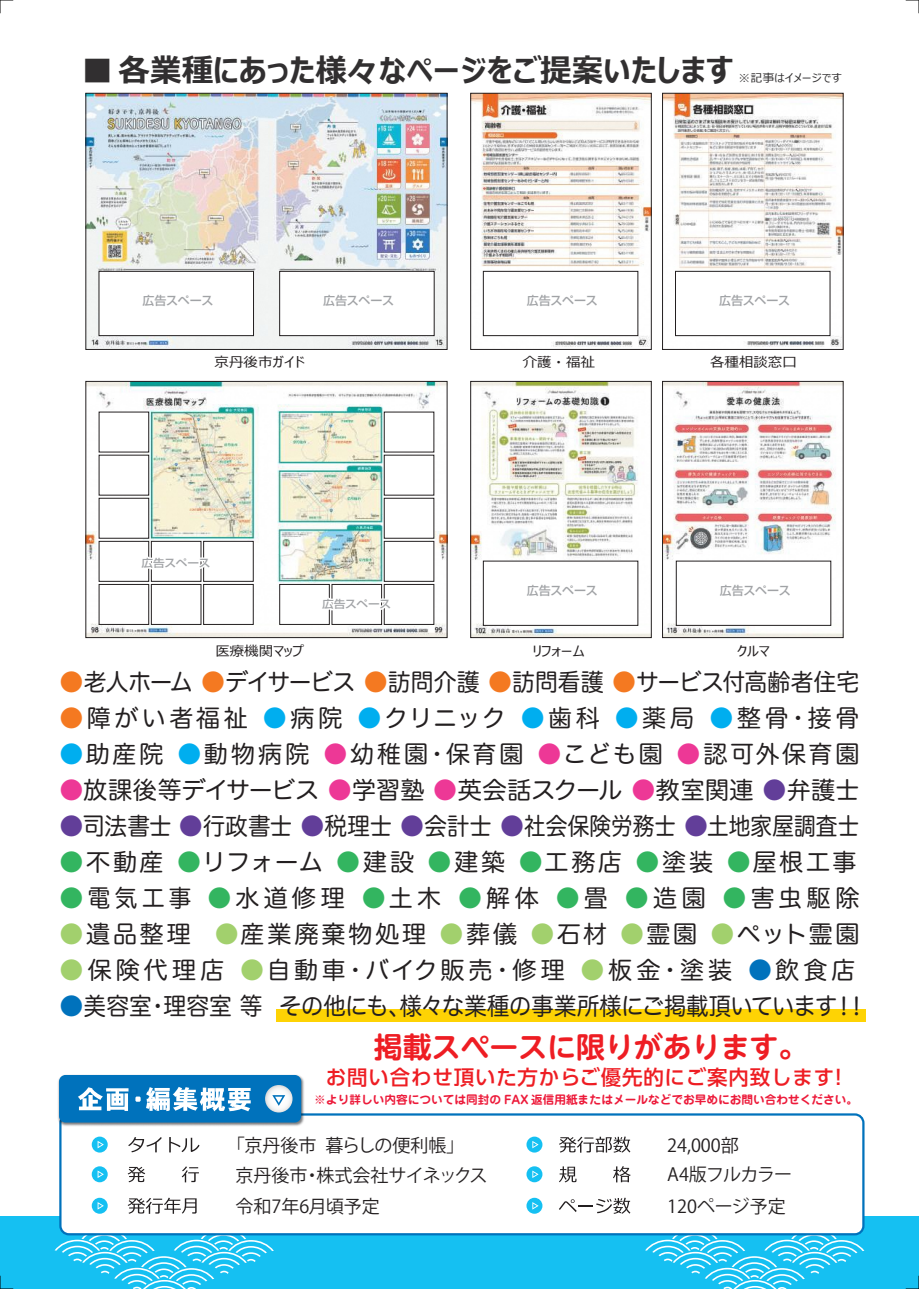
<style>
.page{position:relative;width:919px;height:1289px;background:#fff}
.page>*{position:absolute;margin:0;border:0;box-sizing:border-box;transform-origin:0 0}
.t1{font:700 31.5px "Meiryo UI";color:#312f30}
.t2{font:700 28.95px "UD Shin M Go Pro De";color:#ee1d23}
.t3{font:24px "Hira Maru Std W4";letter-spacing:.115em;color:#231f20}
.t4{font:24px "Hira Maru Std W4";letter-spacing:-.02em;color:#231f20;scale:.95 1}
.t5{font:24px "Hira Maru Std W4";letter-spacing:-.015em;color:#231f20;scale:.95 1}
.t6{font:24px "Hira Maru Std W4";letter-spacing:.015em;color:#231f20;scale:.94 1}
.t7{font:24px "Hira Maru Std W4";letter-spacing:.015em;color:#231f20}
.t8{font:24px "Hira Maru Std W4";letter-spacing:.17em;color:#231f20}
.t9{font:24px "Hira Maru Std W4";letter-spacing:.145em;color:#231f20}
.t10{font:24px "Hira Maru Std W4";letter-spacing:.105em;color:#231f20}
.t11{font:24px "Hira Maru Std W4";letter-spacing:.185em;color:#231f20;scale:.94 1}
.t12{font:500 20.4px "UD Shin Go Pro";letter-spacing:.04em;color:#ee1d23}
.t13{font:18px/29.4px "Koz Go Pro";color:#231f20}
.t14{font:13.5px "Meiryo UI";color:#231f20;scale:1.07 1}
.t15{font:500 12px "Shin Go Pro";letter-spacing:-.025em;color:#a1a3a6}
.t16{font:700 11.7px "Jun 501 Pro";color:#ed1a3a}
.t17{font:11.25px "Meiryo UI";color:#312f30;scale:1.05 1}
.t18{font:500 10.8px "Shin Go Pro";letter-spacing:-.025em;color:#a1a3a6;scale:1.08 1}
.s1{font-size:42px}
.s2{color:#f47921}
.s3{color:#00aeef}
.s4{color:#ed3896}
.s5{color:#623e99}
.s6{color:#33b560}
.s7{color:#a2d06d}
.s8{color:#0072bc}
</style>
<div class="page">
<div style="left:0;top:1216px;width:918px;height:72px;background:#15c0f2"></div>
<svg style="left:55px;top:1234px;width:219px;height:54px"></svg>
<svg style="left:645px;top:1229px;width:219px;height:59px"></svg>
<svg style="left:93px;top:92px;width:346px;height:1px"></svg>
<svg style="left:470px;top:92px;width:374px;height:52px"></svg>
<div style="left:276px;top:1008px;width:589px;height:13px;background:#fed304"></div>
<div style="left:60px;top:1114px;width:803px;height:120px;background:#fff;border-radius:9px"></div>
<div style="left:59px;top:1113px;width:805px;height:122px;border:2px solid #0072bc;border-radius:9px"></div>
<svg style="left:92px;top:1136px;width:16px;height:16px"></svg>
<svg style="left:98px;top:1140px;width:6px;height:8px"></svg>
<svg style="left:92px;top:1166px;width:16px;height:16px"></svg>
<svg style="left:98px;top:1170px;width:6px;height:7px"></svg>
<svg style="left:92px;top:1197px;width:16px;height:16px"></svg>
<svg style="left:98px;top:1201px;width:6px;height:8px"></svg>
<div style="left:526px;top:1136px;width:16px;height:16px;background:#15c0f2;border-radius:50%"></div>
<svg style="left:532px;top:1141px;width:6px;height:7px"></svg>
<div style="left:526px;top:1166px;width:16px;height:16px;background:#15c0f2;border-radius:50%"></div>
<svg style="left:532px;top:1170px;width:6px;height:7px"></svg>
<svg style="left:526px;top:1197px;width:16px;height:16px"></svg>
<svg style="left:532px;top:1201px;width:6px;height:8px"></svg>
<img style="left:58px;top:1075px;width:247px;height:52px">
<div style="left:59px;top:1074px;width:242px;height:48px;background:#0072bc;border-radius:6px"></div>
<svg style="left:265px;top:1084px;width:27px;height:28px"></svg>
<svg style="left:272px;top:1095px;width:13px;height:10px"></svg>
<svg style="left:78px;top:1087px;width:50px;height:23px"></svg>
<svg style="left:135px;top:1087px;width:116px;height:24px"></svg>
<svg style="left:128px;top:1137px;width:34px;height:15px"></svg>
<svg style="left:169px;top:1137px;width:30px;height:15px"></svg>
<svg style="left:559px;top:1136px;width:71px;height:16px"></svg>
<svg style="left:128px;top:1166px;width:17px;height:16px"></svg>
<svg style="left:182px;top:1166px;width:17px;height:16px"></svg>
<svg style="left:559px;top:1197px;width:71px;height:16px"></svg>
<svg style="left:128px;top:1197px;width:68px;height:16px"></svg>
<svg style="left:559px;top:1166px;width:17px;height:16px"></svg>
<svg style="left:613px;top:1166px;width:17px;height:16px"></svg>
<img style="left:88px;top:95px;width:357px;height:253px">
<div style="left:86px;top:93px;width:361px;height:257px;border:1px solid #231f20"></div>
<img style="left:472px;top:95px;width:177px;height:252px">
<div style="left:470px;top:93px;width:181px;height:257px;border:1px solid #231f20"></div>
<img style="left:664px;top:95px;width:177px;height:252px">
<div style="left:662px;top:93px;width:181px;height:257px;border:1px solid #231f20"></div>
<img style="left:88px;top:383px;width:357px;height:253px">
<div style="left:86px;top:381px;width:361px;height:257px;border:1px solid #231f20"></div>
<img style="left:472px;top:383px;width:177px;height:253px">
<div style="left:470px;top:381px;width:181px;height:257px;border:1px solid #231f20"></div>
<img style="left:664px;top:383px;width:177px;height:253px">
<div style="left:662px;top:381px;width:181px;height:257px;border:1px solid #231f20"></div>
<div style="left:99px;top:412px;width:50px;height:40px;background:#fff"></div>
<div style="left:99px;top:455px;width:50px;height:40px;background:#fff"></div>
<div style="left:99px;top:498px;width:50px;height:40px;background:#fff;border:1px solid #231f20"></div>
<div style="left:99px;top:541px;width:50px;height:40px;background:#fff;border:1px solid #231f20"></div>
<div style="left:99px;top:584px;width:50px;height:40px;background:#fff;border:1px solid #231f20"></div>
<div style="left:151px;top:541px;width:50px;height:40px;background:#fff;border:1px solid #231f20"></div>
<div style="left:151px;top:584px;width:50px;height:40px;background:#fff;border:1px solid #231f20"></div>
<div style="left:203px;top:541px;width:50px;height:40px;background:#fff;border:1px solid #231f20"></div>
<div style="left:203px;top:584px;width:50px;height:40px;background:#fff;border:1px solid #231f20"></div>
<div style="left:384px;top:412px;width:50px;height:40px;background:#fff"></div>
<div style="left:384px;top:455px;width:50px;height:40px;background:#fff"></div>
<div style="left:384px;top:498px;width:50px;height:40px;background:#fff;border:1px solid #231f20"></div>
<div style="left:384px;top:541px;width:50px;height:40px;background:#fff;border:1px solid #231f20"></div>
<div style="left:384px;top:584px;width:50px;height:40px;background:#fff;border:1px solid #231f20"></div>
<div style="left:332px;top:584px;width:50px;height:40px;background:#fff;border:1px solid #231f20"></div>
<div style="left:279px;top:584px;width:50px;height:40px;background:#fff;border:1px solid #231f20"></div>
<div style="left:99px;top:271px;width:155px;height:65px;background:#fff;border:1px solid #231f20"></div>
<div style="left:279px;top:271px;width:155px;height:65px;background:#fff;border:1px solid #231f20"></div>
<div style="left:483px;top:271px;width:155px;height:65px;background:#fff;border:1px solid #231f20"></div>
<div style="left:483px;top:561px;width:155px;height:64px;background:#fff"></div>
<div style="left:676px;top:561px;width:155px;height:64px;background:#fff"></div>
<div style="left:675px;top:271px;width:155px;height:65px;background:#fff;border:1px solid #231f20"></div>
<svg style="left:147px;top:554px;width:58px;height:18px"></svg>
<svg style="left:327px;top:595px;width:59px;height:18px"></svg>
<svg style="left:0;top:1275px;width:13px;height:14px"></svg>
<svg style="left:0;top:0;width:13px;height:13px"></svg>
<svg style="left:905px;top:0;width:14px;height:13px"></svg>
<svg style="left:905px;top:1275px;width:14px;height:14px"></svg>
<h1 class="t1" style="left:77px;top:48px;width:657px"><span class="s1">■</span>各業種にあった様々なページをご提案いたします</h1>
<p class="t17" style="left:738px;top:70px;width:100px">※記事はイメージです</p>
<p class="t15" style="left:142px;top:291px;width:72px">広告スペース</p>
<p class="t15" style="left:323px;top:291px;width:72px">広告スペース</p>
<p class="t15" style="left:527px;top:291px;width:72px">広告スペース</p>
<p class="t15" style="left:719px;top:291px;width:72px">広告スペース</p>
<p class="t14" style="left:215px;top:353px;width:86px">京丹後市ガイド</p>
<p class="t14" style="left:522px;top:353px;width:69px">介護・福祉</p>
<p class="t14" style="left:710px;top:353px;width:82px">各種相談窓口</p>
<p class="t18" style="left:141px;top:554px;width:66px">広告スペース</p>
<p class="t18" style="left:322px;top:595px;width:66px">広告スペース</p>
<p class="t15" style="left:527px;top:580px;width:72px">広告スペース</p>
<p class="t15" style="left:719px;top:580px;width:72px">広告スペース</p>
<p class="t14" style="left:215px;top:642px;width:84px">医療機関マップ</p>
<p class="t14" style="left:533px;top:641px;width:49px">リフォーム</p>
<p class="t14" style="left:737px;top:641px;width:32px">クルマ</p>
<h3 class="t5" style="left:60px;top:663px;width:843px"><span class="s2">●</span>老人ホーム <span class="s2">●</span>デイサービス <span class="s2">●</span>訪問介護 <span class="s2">●</span>訪問看護 <span class="s2">●</span>サービス付高齢者住宅</h3>
<h3 class="t9" style="left:60px;top:699px;width:801px"><span class="s2">●</span>障がい者福祉 <span class="s3">●</span>病院 <span class="s3">●</span>クリニック <span class="s3">●</span>歯科 <span class="s3">●</span>薬局 <span class="s3">●</span>整骨・接骨</h3>
<h3 class="t3" style="left:60px;top:735px;width:801px"><span class="s3">●</span>助産院 <span class="s3">●</span>動物病院 <span class="s4">●</span>幼稚園・保育園 <span class="s4">●</span>こども園 <span class="s4">●</span>認可外保育園</h3>
<h3 class="t7" style="left:59px;top:771px;width:801px"><span class="s4">●</span>放課後等デイサービス <span class="s4">●</span>学習塾 <span class="s4">●</span>英会話スクール <span class="s4">●</span>教室関連 <span class="s5">●</span>弁護士</h3>
<h3 class="t6" style="left:60px;top:807px;width:852px"><span class="s5">●</span>司法書士 <span class="s5">●</span>行政書士 <span class="s5">●</span>税理士 <span class="s5">●</span>会計士 <span class="s5">●</span>社会保険労務士 <span class="s5">●</span>土地家屋調査士</h3>
<h3 class="t10" style="left:60px;top:843px;width:798px"><span class="s6">●</span>不動産 <span class="s6">●</span>リフォーム <span class="s6">●</span>建設 <span class="s6">●</span>建築 <span class="s6">●</span>工務店 <span class="s6">●</span>塗装 <span class="s6">●</span>屋根工事</h3>
<h3 class="t11" style="left:60px;top:879px;width:852px"><span class="s6">●</span>電気工事 <span class="s6">●</span>水道修理 <span class="s6">●</span>土木 <span class="s6">●</span>解体 <span class="s6">●</span>畳 <span class="s6">●</span>造園 <span class="s6">●</span>害虫駆除</h3>
<h3 class="t3" style="left:60px;top:915px;width:801px"><span class="s7">●</span>遺品整理 <span class="s7">●</span>産業廃棄物処理 <span class="s7">●</span>葬儀 <span class="s7">●</span>石材 <span class="s7">●</span>霊園 <span class="s7">●</span>ペット霊園</h3>
<h3 class="t8" style="left:60px;top:951px;width:797px"><span class="s7">●</span>保険代理店 <span class="s7">●</span>自動車・バイク販売・修理 <span class="s7">●</span>板金・塗装 <span class="s8">●</span>飲食店</h3>
<h3 class="t4" style="left:60px;top:987px;width:852px"><span class="s8">●</span>美容室・理容室 等 その他にも、様々な業種の事業所様にご掲載頂いています！！</h3>
<h2 class="t2" style="left:374px;top:1023px;width:435px">掲載スペースに限りがあります。</h2>
<p class="t12" style="left:326px;top:1060px;width:524px">お問い合わせ頂いた方からご優先的にご案内致します！</p>
<p class="t16" style="left:314px;top:1089px;width:545px">※より詳しい内容については同封の FAX 返信用紙またはメールなどでお早めにお問い合わせください。</p>
<p class="t13" style="left:227px;top:1130px;width:239px">「京丹後市暮らしの便利帳」</p>
<p class="t13" style="left:235px;top:1160px;width:254px">京丹後市・株式会社サイネックス</p>
<p class="t13" style="left:235px;top:1192px;width:146px">令和7年6月頃予定</p>
<p class="t13" style="left:667px;top:1130px;width:126px">24,000部<br>A4版フルカラー</p>
<p class="t13" style="left:667px;top:1191px;width:120px">120ページ予定</p>
</div>
